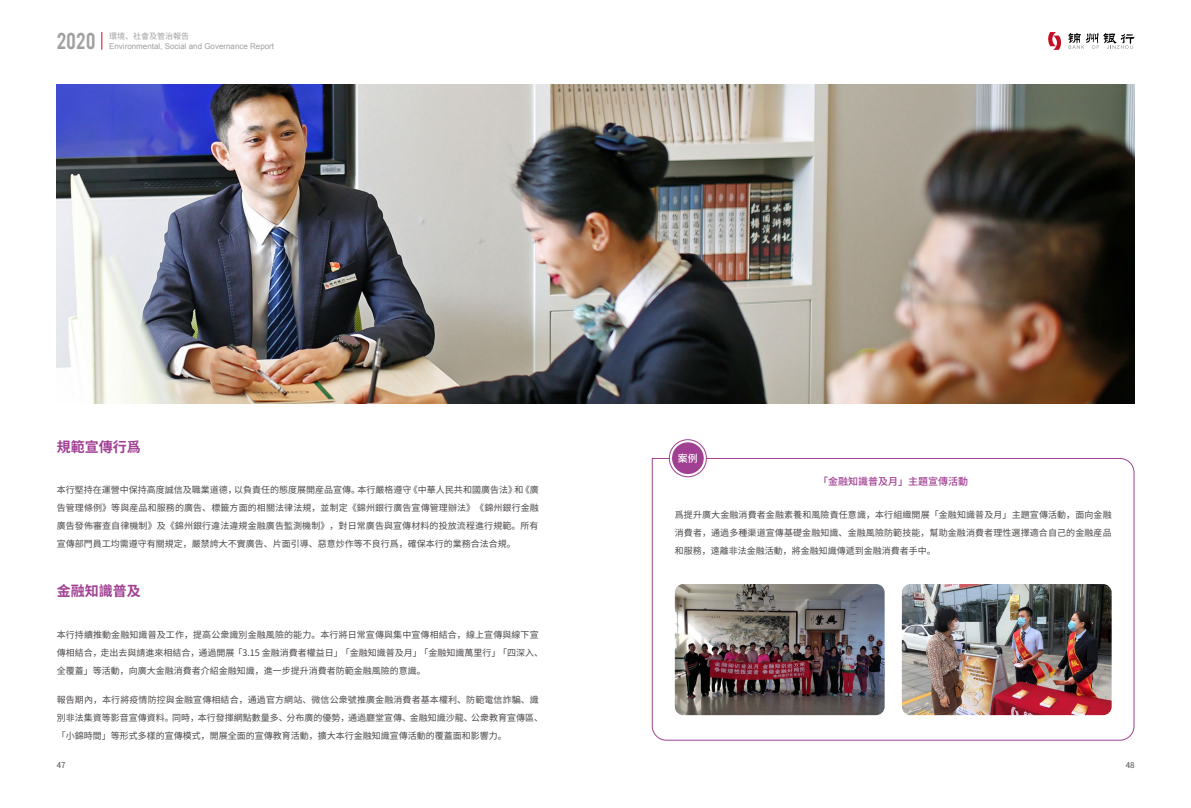
<style>
.page{position:relative;width:1191px;height:808px;background:#fff}
.page>*{position:absolute;margin:0;border:0;box-sizing:border-box;transform-origin:0 0}
.t1{font:18px "Bebas";color:#9fa0a0}
.t2{font:700 14px "Source Han Sans CN";color:#a14093}
.t3{font:500 10px "Source Han Sans CN";color:#a14093}
.t4{font:500 10px "Source Han Sans CN";color:#fff}
.t5{font:9px/18px "Source Han Sans CN";color:#4c4948;text-align:justify}
.t6{font:8px "Arial";color:#9fa0a0}
.t7{font:8px "Source Han Sans CN";color:#9fa0a0}
.t8{font:8px "Source Han Sans CN";color:#4c4948}
</style>
<div class="page">
<svg style="left:1048px;top:32px;width:13px;height:18px"></svg>
<svg style="left:1068px;top:33px;width:66px;height:16px"></svg>
<svg style="left:102px;top:32px;width:1px;height:18px"></svg>
<svg style="left:652px;top:458px;width:482px;height:283px"></svg>
<svg style="left:669px;top:440px;width:37px;height:37px"></svg>
<div style="left:669px;top:439px;width:37px;height:38px;border:1px solid #a14093;border-radius:50%"></div>
<div style="left:672px;top:442px;width:31px;height:32px;background:#a14093;border-radius:50%"></div>
<img style="left:675px;top:584px;width:209px;height:131px">
<img style="left:902px;top:584px;width:209px;height:131px">
<img style="left:57px;top:84px;width:1077px;height:320px">
<p class="t7" style="left:109px;top:32px;width:81px">環境、社會及管治報告</p>
<h1 class="t1" style="left:57px;top:28px;width:40px">2020</h1>
<p class="t6" style="left:109px;top:40px;width:166px">Environmental, Social and Governance Report</p>
<h2 class="t2" style="left:57px;top:439px;width:85px">規範宣傳行爲</h2>
<p class="t5" style="left:57px;top:481px;width:484px">本行堅持在運營中保持高度誠信及職業道德，以負責任的態度展開産品宣傳。本行嚴格遵守《中華人民共和國廣告法》和《廣告管理條例》等與産品和服務的廣告、標籤方面的相關法律法規，並制定《錦州銀行廣告宣傳管理辦法》《錦州銀行金融廣告發佈審查自律機制》及《錦州銀行違法違規金融廣告監測機制》，對日常廣告與宣傳材料的投放流程進行規範。所有宣傳部門員工均需遵守有關規定，嚴禁誇大不實廣告、片面引導、惡意炒作等不良行爲，確保本行的業務合法合規。</p>
<h2 class="t2" style="left:57px;top:583px;width:85px">金融知識普及</h2>
<p class="t5" style="left:57px;top:626px;width:488px;text-align:left">本行持續推動金融知識普及工作，提高公衆識別金融風險的能力。本行將日常宣傳與集中宣傳相結合，線上宣傳與線下宣傳相結合，走出去與請進來相結合，通過開展「3.15 金融消費者權益日」「金融知識普及月」「金融知識萬里行」「四深入、全覆蓋」等活動，向廣大金融消費者介紹金融知識，進一步提升消費者防範金融風險的意識。</p>
<p class="t5" style="left:57px;top:691px;width:488px;text-align:left">報告期內，本行將疫情防控與金融宣傳相結合，通過官方網站、微信公衆號推廣金融消費者基本權利、防範電信詐騙、識別非法集資等影音宣傳資料。同時，本行發揮網點數量多、分布廣的優勢，通過廳堂宣傳、金融知識沙龍、公衆教育宣傳區、「小錦時間」等形式多樣的宣傳模式，開展全面的宣傳教育活動，擴大本行金融知識宣傳活動的覆蓋面和影響力。</p>
<p class="t4" style="left:678px;top:453px;width:21px">案例</p>
<p class="t3" style="left:818px;top:476px;width:151px">「金融知識普及月」主題宣傳活動</p>
<p class="t5" style="left:675px;top:505px;width:438px">爲提升廣大金融消費者金融素養和風險責任意識，本行組織開展「金融知識普及月」主題宣傳活動，面向金融消費者，通過多種渠道宣傳基礎金融知識、金融風險防範技能，幫助金融消費者理性選擇適合自己的金融産品和服務，遠離非法金融活動，將金融知識傳遞到金融消費者手中。</p>
<p class="t8" style="left:57px;top:761px;width:10px">47</p>
<p class="t8" style="left:1125px;top:761px;width:10px">48</p>
</div>
